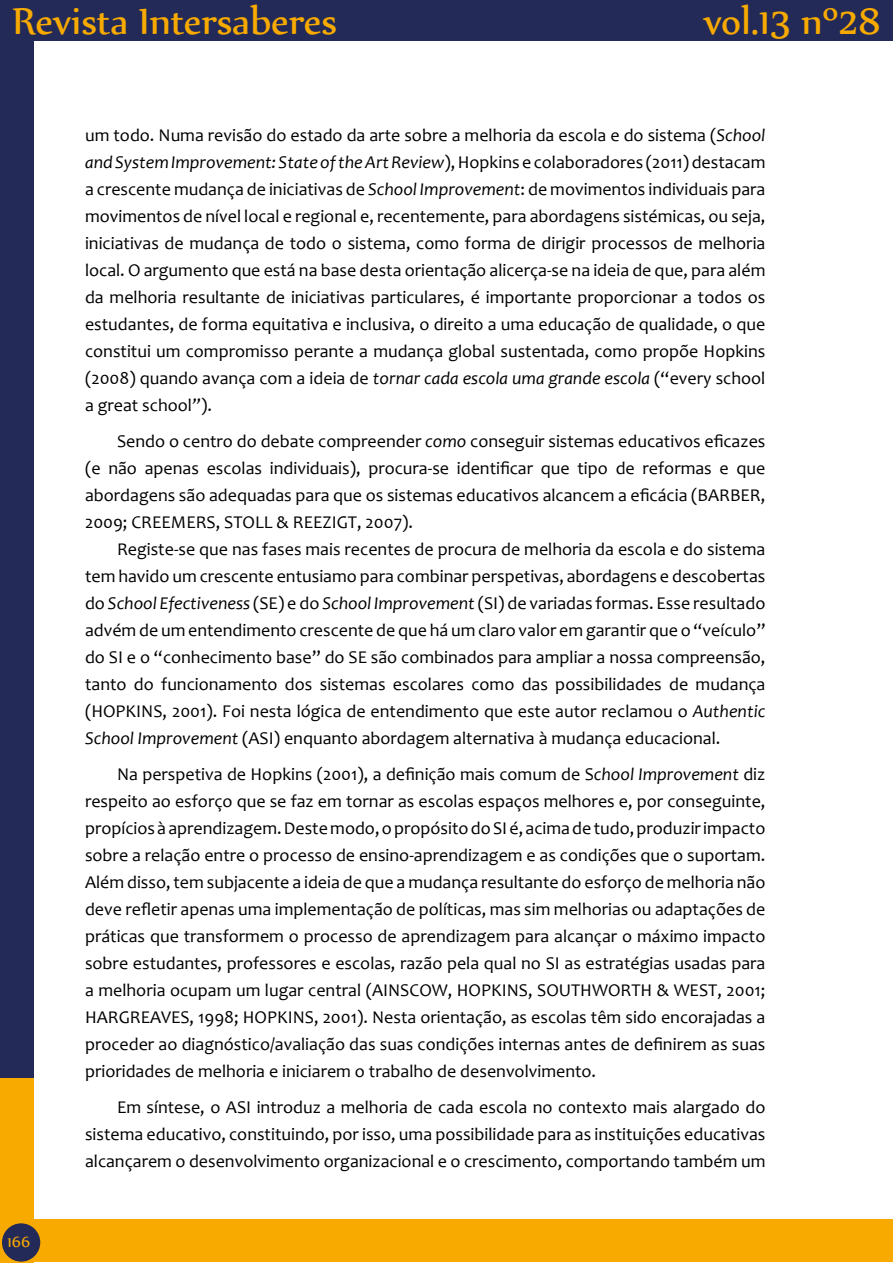
<style>
.page{position:relative;width:893px;height:1263px;background:#fff}
.page>*{position:absolute;margin:0;border:0;box-sizing:border-box;transform-origin:0 0}
.t1{font:45px "Nyala";color:#f8aa00}
.t2{font:18px/27px "Candara";color:#000;text-align:justify}
.t3{font:18px "Nyala";color:#f8aa00}
.s1{font-style:italic}
</style>
<div class="page">
<div style="left:0;top:0;width:33px;height:1081px;background:#232a57"></div>
<div style="left:0;top:0;width:893px;height:41px;background:#232a57"></div>
<div style="left:0;top:1078px;width:33px;height:185px;background:#f8aa00"></div>
<div style="left:21px;top:1219px;width:872px;height:43px;background:#f8aa00"></div>
<div style="left:2px;top:1223px;width:38px;height:38px;background:#232a57;border-radius:50%"></div>
<h1 class="t1" style="left:13px;top:-6px;width:326px">Revista Intersaberes</h1>
<h1 class="t1" style="left:704px;top:-6px;width:178px">vol.13 nº28</h1>
<p class="t3" style="left:8px;top:1231px;width:24px">166</p>
<p class="t2" style="left:85px;top:121px;width:682px">um todo. Numa revisão do estado da arte sobre a melhoria da escola e do sistema (<span class="s1">School and System Improvement: State of the Art Review</span>), Hopkins e colaboradores (2011) destacam a crescente mudança de iniciativas de <span class="s1">School Improvement</span>: de movimentos individuais para movimentos de nível local e regional e, recentemente, para abordagens sistémicas, ou seja, iniciativas de mudança de todo o sistema, como forma de dirigir processos de melhoria local. O argumento que está na base desta orientação alicerça-se na ideia de que, para além da melhoria resultante de iniciativas particulares, é importante proporcionar a todos os estudantes, de forma equitativa e inclusiva, o direito a uma educação de qualidade, o que constitui um compromisso perante a mudança global sustentada, como propõe Hopkins (2008) quando avança com a ideia de <span class="s1">tornar cada escola uma grande escola</span> (“every school a great school<span class="s1">”</span>).</p>
<p class="t2" style="left:85px;top:427px;width:682px;text-indent:32px">Sendo o centro do debate compreender <span class="s1">como</span> conseguir sistemas educativos eficazes (e não apenas escolas individuais), procura-se identificar que tipo de reformas e que abordagens são adequadas para que os sistemas educativos alcancem a eficácia (BARBER, 2009; CREEMERS, STOLL &amp; REEZIGT, 2007).</p>
<p class="t2" style="left:85px;top:535px;width:682px;text-indent:32px">Registe-se que nas fases mais recentes de procura de melhoria da escola e do sistema tem havido um crescente entusiamo para combinar perspetivas, abordagens e descobertas do <span class="s1">School Efectiveness</span> (SE) e do <span class="s1">School Improvement</span> (SI) de variadas formas. Esse resultado advém de um entendimento crescente de que há um claro valor em garantir que o “veículo” do SI e o “conhecimento base” do SE são combinados para ampliar a nossa compreensão, tanto do funcionamento dos sistemas escolares como das possibilidades de mudança (HOPKINS, 2001). Foi nesta lógica de entendimento que este autor reclamou o <span class="s1">Authentic School Improvement</span> (ASI) enquanto abordagem alternativa à mudança educacional.</p>
<p class="t2" style="left:85px;top:760px;width:682px;text-indent:32px">Na perspetiva de Hopkins (2001), a definição mais comum de S<span class="s1">chool Improvement</span> diz respeito ao esforço que se faz em tornar as escolas espaços melhores e, por conseguinte, propícios à aprendizagem. Deste modo, o propósito do SI é, acima de tudo, produzir impacto sobre a relação entre o processo de ensino-aprendizagem e as condições que o suportam.<br>Além disso, tem subjacente a ideia de que a mudança resultante do esforço de melhoria não deve refletir apenas uma implementação de políticas, mas sim melhorias ou adaptações de práticas que transformem o processo de aprendizagem para alcançar o máximo impacto sobre estudantes, professores e escolas, razão pela qual no SI as estratégias usadas para a melhoria ocupam um lugar central (AINSCOW, HOPKINS, SOUTHWORTH &amp; WEST, 2001; HARGREAVES, 1998; HOPKINS, 2001). Nesta orientação, as escolas têm sido encorajadas a proceder ao diagnóstico/avaliação das suas condições internas antes de definirem as suas prioridades de melhoria e iniciarem o trabalho de desenvolvimento.</p>
<p class="t2" style="left:85px;top:1093px;width:682px;text-indent:32px">Em síntese, o ASI introduz a melhoria de cada escola no contexto mais alargado do sistema educativo, constituindo, por isso, uma possibilidade para as instituições educativas alcançarem o desenvolvimento organizacional e o crescimento, comportando também um</p>
</div>
